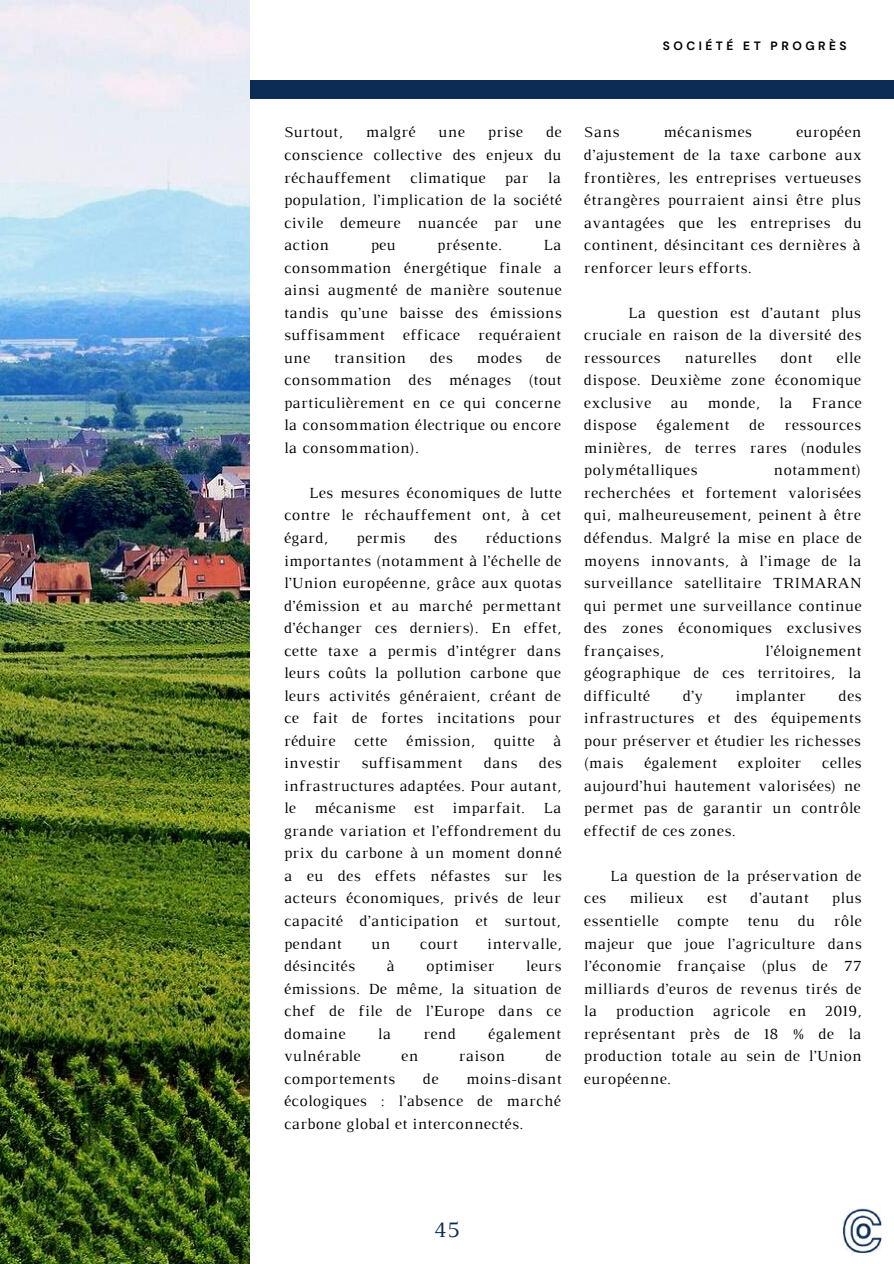
<style>
.page{position:relative;width:894px;height:1264px;background:#fff}
.page>*{position:absolute;margin:0;border:0;box-sizing:border-box;transform-origin:0 0}
.t1{font:22.5px "Luthier";color:#0c2c55}
.t2{font:15.75px/22.5px "Luthier";letter-spacing:.03em;color:#000;text-align:justify}
.t3{font:700 12px "DM Sans";letter-spacing:.29em;color:#000}
</style>
<div class="page">
<div style="left:62px;top:80px;width:831px;height:18px;background:#0c2c55"></div>
<img style="left:0;top:0;width:250px;height:1263px">
<img style="left:842px;top:1208px;width:39px;height:45px">
<p class="t3" style="left:662px;top:38px;width:185px">SOCIÉTÉ ET PROGRÈS</p>
<p class="t2" style="left:284px;top:122px;width:60px">Surtout,</p>
<p class="t2" style="left:366px;top:122px;width:51px">malgré</p>
<p class="t2" style="left:438px;top:122px;width:28px">une</p>
<p class="t2" style="left:487px;top:122px;width:37px">prise</p>
<p class="t2" style="left:284px;top:122px;width:279px;text-indent:262px">de conscience collective des enjeux du réchauffement climatique par la population, l’implication de la société civile demeure nuancée par une action</p>
<p class="t2" style="left:370px;top:235px;width:26px">peu</p>
<p class="t2" style="left:437px;top:235px;width:66px">présente.</p>
<p class="t2" style="left:284px;top:235px;width:279px;text-indent:259px">La consommation énergétique finale a ainsi augmenté de manière soutenue tandis qu’une baisse des émissions suffisamment efficace requéraient une</p>
<p class="t2" style="left:284px;top:347px;width:279px;text-indent:262px">de consommation des ménages (tout particulièrement en ce qui concerne la consommation électrique ou encore la consommation).</p>
<p class="t2" style="left:284px;top:483px;width:279px;text-indent:25px">Les mesures économiques de lutte contre le réchauffement ont, à cet égard,</p>
<p class="t2" style="left:334px;top:347px;width:73px">transition</p>
<p class="t2" style="left:430px;top:347px;width:24px">des</p>
<p class="t2" style="left:476px;top:347px;width:47px">modes</p>
<p class="t2" style="left:284px;top:528px;width:279px;text-indent:201px">réductions importantes (notamment à l’échelle de l’Union européenne, grâce aux quotas d’émission et au marché permettant d’échanger ces derniers). En effet, cette taxe a permis d’intégrer dans leurs coûts la pollution carbone que leurs activités généraient, créant de ce fait de fortes incitations pour réduire cette émission, quitte à investir</p>
<p class="t2" style="left:356px;top:528px;width:50px">permis</p>
<p class="t2" style="left:434px;top:528px;width:24px">des</p>
<p class="t2" style="left:361px;top:753px;width:102px">suffisamment</p>
<p class="t2" style="left:483px;top:753px;width:35px">dans</p>
<p class="t2" style="left:284px;top:753px;width:279px;text-indent:255px">des infrastructures adaptées. Pour autant, le mécanisme est imparfait. La grande variation et l’effondrement du prix du carbone à un moment donné a eu des effets néfastes sur les acteurs économiques, privés de leur capacité d’anticipation et surtout, pendant</p>
<p class="t2" style="left:371px;top:933px;width:20px">un</p>
<p class="t2" style="left:420px;top:933px;width:39px">court</p>
<p class="t2" style="left:487px;top:933px;width:76px">intervalle,</p>
<p class="t2" style="left:284px;top:955px;width:279px;text-indent:242px">leurs émissions. De même, la situation de chef de file de l’Europe dans ce domaine</p>
<p class="t2" style="left:284px;top:955px;width:72px">désincités</p>
<p class="t2" style="left:386px;top:955px;width:10px">à</p>
<p class="t2" style="left:426px;top:955px;width:70px">optimiser</p>
<p class="t2" style="left:378px;top:1023px;width:15px">la</p>
<p class="t2" style="left:423px;top:1023px;width:34px">rend</p>
<p class="t2" style="left:488px;top:1023px;width:74px">également</p>
<p class="t2" style="left:284px;top:1045px;width:78px">vulnérable</p>
<p class="t2" style="left:401px;top:1045px;width:18px">en</p>
<p class="t2" style="left:458px;top:1045px;width:48px">raison</p>
<p class="t2" style="left:545px;top:1045px;width:17px">de</p>
<p class="t2" style="left:284px;top:1068px;width:112px">comportements</p>
<p class="t2" style="left:423px;top:1068px;width:17px">de</p>
<p class="t2" style="left:284px;top:1068px;width:279px;text-indent:182px">moins-disant écologiques : l’absence de marché carbone global et interconnectés.</p>
<p class="t2" style="left:583px;top:122px;width:279px;text-indent:212px">européen d’ajustement de la taxe carbone aux frontières, les entreprises vertueuses étrangères pourraient ainsi être plus avantagées que les entreprises du continent, désincitant ces dernières à renforcer leurs efforts.</p>
<p class="t2" style="left:583px;top:302px;width:279px;text-indent:44px">La question est d’autant plus cruciale en raison de la diversité des ressources</p>
<p class="t2" style="left:583px;top:122px;width:37px">Sans</p>
<p class="t2" style="left:663px;top:122px;width:90px">mécanismes</p>
<p class="t2" style="left:583px;top:347px;width:279px;text-indent:252px">elle dispose. Deuxième zone économique exclusive au monde, la France dispose</p>
<p class="t2" style="left:684px;top:347px;width:73px">naturelles</p>
<p class="t2" style="left:780px;top:347px;width:33px">dont</p>
<p class="t2" style="left:656px;top:415px;width:74px">également</p>
<p class="t2" style="left:749px;top:415px;width:17px">de</p>
<p class="t2" style="left:583px;top:415px;width:278px;text-indent:200px">ressources minières, de terres rares (nodules polymétalliques</p>
<p class="t2" style="left:583px;top:460px;width:279px;text-indent:189px">notamment) recherchées et fortement valorisées qui, malheureusement, peinent à être défendus. Malgré la mise en place de moyens innovants, à l’image de la surveillance satellitaire TRIMARAN qui permet une surveillance continue des zones économiques exclusives françaises,</p>
<p class="t2" style="left:583px;top:640px;width:279px;text-indent:181px">l’éloignement géographique de ces territoires, la difficulté</p>
<p class="t2" style="left:682px;top:685px;width:21px">d’y</p>
<p class="t2" style="left:735px;top:685px;width:72px">implanter</p>
<p class="t2" style="left:583px;top:685px;width:279px;text-indent:254px">des infrastructures et des équipements pour préserver et étudier les richesses (mais</p>
<p class="t2" style="left:583px;top:753px;width:279px;text-indent:238px">celles aujourd’hui hautement valorisées) ne permet pas de garantir un contrôle effectif de ces zones.</p>
<p class="t2" style="left:610px;top:865px;width:252px">La question de la préservation de</p>
<p class="t2" style="left:583px;top:888px;width:24px">ces</p>
<p class="t2" style="left:629px;top:888px;width:56px">milieux</p>
<p class="t2" style="left:707px;top:888px;width:21px">est</p>
<p class="t2" style="left:750px;top:888px;width:60px">d’autant</p>
<p class="t2" style="left:644px;top:753px;width:74px">également</p>
<p class="t2" style="left:737px;top:753px;width:65px">exploiter</p>
<p class="t2" style="left:583px;top:888px;width:279px;text-indent:248px">plus essentielle compte tenu du rôle majeur que joue l’agriculture dans l’économie française (plus de 77 milliards d’euros de revenus tirés de la production agricole en 2019, représentant près de 18 % de la production totale au sein de l’Union européenne.</p>
<h1 class="t1" style="left:434px;top:1221px;width:27px">45</h1>
</div>
